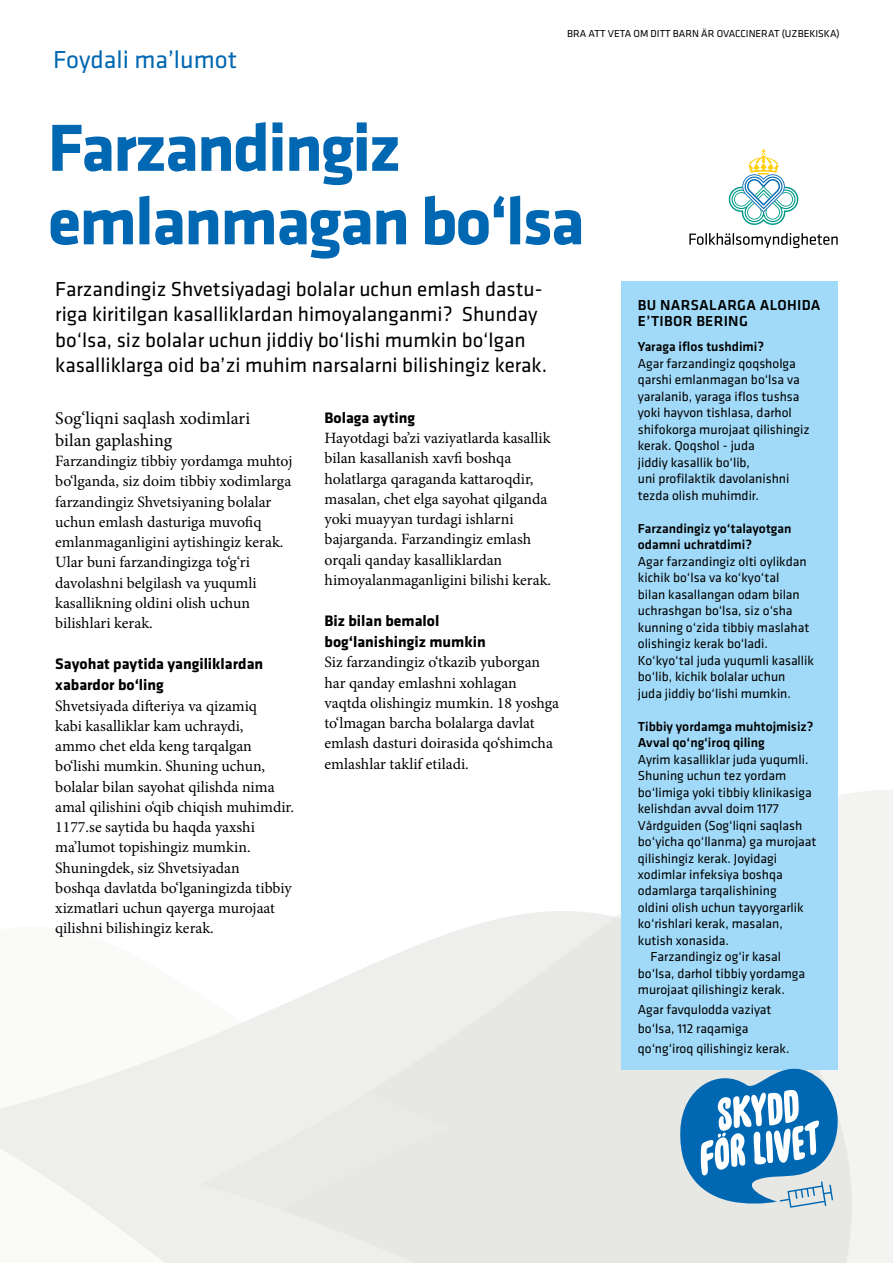
<style>
.page{position:relative;width:893px;height:1263px;background:#fff}
.page>*{position:absolute;margin:0;border:0;box-sizing:border-box;transform-origin:0 0}
.RUBRIK{font:700 69px/73.5px "Klavika";letter-spacing:-.03em;color:#0067b2}
.RUBRIK1{font:25.5px "Klavika";color:#0067b2}
.t1{font:21px/25.5px "Klavika";color:#000}
.t2{font:18px/21.6px "Minion Pro";color:#000}
.Brödtext{font:15.75px/20.2px "Minion Pro";color:#000}
.Mellis{font:700 15.75px/21px "Klavika";color:#000}
.Faktarubbe{font:500 15px/16.5px "Klavika";letter-spacing:.02em;color:#000}
.Fakta{font:13.5px/16.5px "Klavika";color:#000}
.Fakta-2{font:500 13.5px/16.5px "Klavika";color:#000}
.t3{font:10.5px "Klavika";color:#000}
</style>
<div class="page">
<div style="left:838px;top:790px;width:55px;height:473px;background:#f3f3f1"></div>
<svg style="left:450px;top:890px;width:421px;height:373px;fill:#e7e7e4"></svg>
<svg style="left:0;top:933px;width:450px;height:330px;fill:#eeeeec"></svg>
<svg style="left:689px;top:233px;width:149px;height:15px"></svg>
<svg style="left:729px;top:149px;width:69px;height:76px"></svg>
<div style="left:621px;top:281px;width:217px;height:789px;background:#a1daf8"></div>
<svg style="left:678px;top:1048px;width:167px;height:160px"></svg>
<h1 class="RUBRIK1" style="left:53px;top:43px;width:185px">Foydali ma’lumot</h1>
<p class="t3" style="left:567px;top:26px;width:274px">BRA ATT VETA OM DITT BARN ÄR OVACCINERAT (UZBEKISKA)</p>
<h1 class="RUBRIK" style="left:48px;top:108px;width:538px">Farzandingiz emlanmagan bo‘lsa</h1>
<p class="t1" style="left:55px;top:276px;width:493px">Farzandingiz Shvetsiyadagi bolalar uchun emlash dastu&shy;riga kiritilgan kasalliklardan himoyalanganmi? Shunday bo‘lsa, siz bolalar uchun jiddiy bo‘lishi mumkin bo‘lgan kasalliklarga oid ba’zi muhim narsalarni bilishingiz kerak.</p>
<p class="t2" style="left:55px;top:408px;width:196px">Sog‘liqni saqlash xodimlari bilan gaplashing</p>
<p class="Brödtext" style="left:55px;top:451px;width:239px">Farzandingiz tibbiy yordamga muhtoj bo‘lganda, siz doim tibbiy xodimlarga farzandingiz Shvetsiyaning bolalar uchun emlash dasturiga muvofiq emlanmaganligini aytishingiz kerak.<br>Ular buni farzandingizga to‘g‘ri davolashni belgilash va yuqumli kasallikning oldini olish uchun bilishlari kerak.</p>
<h2 class="Mellis" style="left:55px;top:653px;width:209px">Sayohat paytida yangiliklardan xabardor bo‘ling</h2>
<p class="Brödtext" style="left:55px;top:695px;width:240px">Shvetsiyada difteriya va qizamiq<br>kabi kasalliklar kam uchraydi,<br>ammo chet elda keng tarqalgan bo‘lishi mumkin. Shuning uchun, bolalar bilan sayohat qilishda nima amal qilishini o‘qib chiqish muhimdir.<br>1177.se saytida bu haqda yaxshi ma’lumot topishingiz mumkin.<br>Shuningdek, siz Shvetsiyadan<br>boshqa davlatda bo‘lganingizda tibbiy xizmatlari uchun qayerga murojaat qilishni bilishingiz kerak.</p>
<h2 class="Mellis" style="left:325px;top:406px;width:92px">Bolaga ayting</h2>
<p class="Brödtext" style="left:325px;top:428px;width:228px">Hayotdagi ba’zi vaziyatlarda kasallik bilan kasallanish xavfi boshqa holatlarga qaraganda kattaroqdir, masalan, chet elga sayohat qilganda yoki muayyan turdagi ishlarni bajarganda. Farzandingiz emlash orqali qanday kasalliklardan himoyalanmaganligini bilishi kerak.</p>
<h2 class="Mellis" style="left:325px;top:610px;width:163px">Biz bilan bemalol bog‘lanishingiz mumkin</h2>
<p class="Brödtext" style="left:325px;top:652px;width:236px">Siz farzandingiz o‘tkazib yuborgan har qanday emlashni xohlagan vaqtda olishingiz mumkin. 18 yoshga to‘lmagan barcha bolalarga davlat emlash dasturi doirasida qo‘shimcha emlashlar taklif etiladi.</p>
<h2 class="Faktarubbe" style="left:638px;top:296px;width:184px">BU NARSALARGA ALOHIDA<br>E’TIBOR BERING</h2>
<p class="Fakta-2" style="left:638px;top:338px;width:128px">Yaraga iflos tushdimi?</p>
<p class="Fakta" style="left:638px;top:354px;width:173px">Agar farzandingiz qoqsholga qarshi emlanmagan bo‘lsa va yaralanib, yaraga iflos tushsa yoki hayvon tishlasa, darhol shifokorga murojaat qilishingiz kerak. Qoqshol - juda<br>jiddiy kasallik bo‘lib,<br>uni profilaktik davolanishni tezda olish muhimdir.</p>
<p class="Fakta-2" style="left:638px;top:519px;width:155px">Farzandingiz yo‘talayotgan odamni uchratdimi?</p>
<p class="Fakta" style="left:638px;top:552px;width:178px">Agar farzandingiz olti oylikdan kichik bo‘lsa va ko‘kyo‘tal<br>bilan kasallangan odam bilan uchrashgan bo‘lsa, siz o‘sha kunning o‘zida tibbiy maslahat olishingiz kerak bo‘ladi.<br>Ko‘kyo‘tal juda yuqumli kasallik bo‘lib, kichik bolalar uchun<br>juda jiddiy bo‘lishi mumkin.</p>
<p class="Fakta-2" style="left:638px;top:717px;width:177px">Tibbiy yordamga muhtojmisiz?<br>Avval qo‘ng‘iroq qiling</p>
<p class="Fakta" style="left:638px;top:750px;width:180px">Ayrim kasalliklar juda yuqumli.<br>Shuning uchun tez yordam bo‘limiga yoki tibbiy klinikasiga kelishdan avval doim 1177<br>Vårdguiden (Sog‘liqni saqlash bo‘yicha qo‘llanma) ga murojaat qilishingiz kerak. Joyidagi xodimlar infeksiya boshqa odamlarga tarqalishining<br>oldini olish uchun tayyorgarlik ko‘rishlari kerak, masalan, kutish xonasida.</p>
<p class="Fakta" style="left:638px;top:948px;width:169px;text-indent:13px">Farzandingiz og‘ir kasal bo‘lsa, darhol tibbiy yordamga murojaat qilishingiz kerak.</p>
<p class="Fakta" style="left:638px;top:999px;width:153px;line-height:19.5px">Agar favqulodda vaziyat bo‘lsa, 112 raqamiga qo‘ng‘iroq qilishingiz kerak.</p>
</div>
